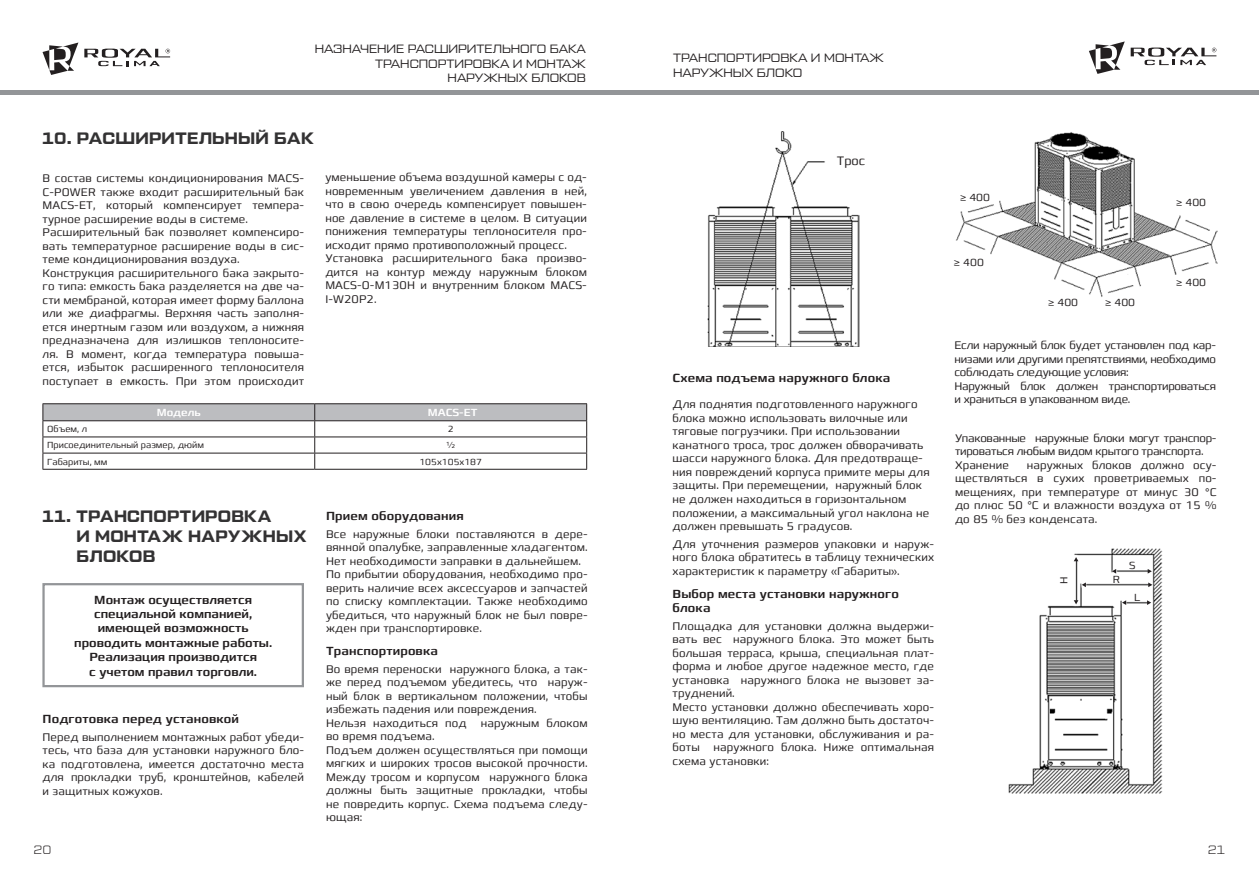
<style>
.page{position:relative;width:1259px;height:893px;background:#fff}
.page>*{position:absolute;margin:0;border:0;box-sizing:border-box;transform-origin:0 0}
.Zagolovok{font:16.5px/19.8px "Tactic Sans Bld";letter-spacing:.015em;color:#333233}
.Podpis{font:300 12.45px "Francker CYR";color:#231f20}
.FR_Semi{font:500 12px/14.4px "Francker CYR";color:#231f20}
.kolontitul_left{font:12px "Tactic Sans";color:#231f20}
.t1{font:12px "Tactic Sans Lgt";color:#231f20}
.Body{font:300 11.25px/13.5px "Francker CYR";letter-spacing:.01em;color:#231f20;text-align:justify}
.FR_Semi-2{font:300 11.25px/13.5px "Francker CYR";letter-spacing:.01em;color:#231f20}
.Body-2{font:300 11.25px/13.5px "Francker CYR";letter-spacing:-.025em;color:#231f20}
.Podpis-2{font:300 10.5px "Francker CYR";color:#231f20}
.Table_shapka{font:500 10.5px "Francker CYR";color:#fff}
.Table_body{font:300 9px "Francker CYR";color:#231f20}
</style>
<div class="page">
<hr style="left:629px;top:90px;width:630px;height:4px;background:#939598">
<hr style="left:0;top:90px;width:629px;height:4px;background:#939598">
<svg style="left:84px;top:49px;width:86px;height:17px"></svg>
<svg style="left:43px;top:43px;width:35px;height:32px"></svg>
<svg style="left:1130px;top:47px;width:86px;height:18px"></svg>
<svg style="left:1089px;top:41px;width:35px;height:33px"></svg>
<hr style="left:43px;top:403px;width:272px;height:1px;background:#231f20">
<hr style="left:315px;top:403px;width:272px;height:1px;background:#231f20">
<hr style="left:43px;top:469px;width:272px;height:1px;background:#231f20">
<hr style="left:315px;top:469px;width:272px;height:1px;background:#231f20">
<svg style="left:43px;top:404px;width:544px;height:65px"></svg>
<hr style="left:43px;top:420px;width:272px;height:1px;background:#231f20">
<div style="left:42px;top:583px;width:262px;height:104px;border:2px solid #939598"></div>
<img style="left:1008px;top:548px;width:154px;height:245px">
<svg style="left:1122px;top:600px;width:4px;height:5px"></svg>
<svg style="left:1112px;top:569px;width:4px;height:5px"></svg>
<svg style="left:1073px;top:557px;width:5px;height:4px"></svg>
<svg style="left:1081px;top:582px;width:5px;height:5px"></svg>
<svg style="left:1148px;top:582px;width:4px;height:5px"></svg>
<svg style="left:1147px;top:600px;width:4px;height:5px"></svg>
<svg style="left:1147px;top:569px;width:4px;height:5px"></svg>
<svg style="left:1073px;top:600px;width:5px;height:4px"></svg>
<img style="left:956px;top:132px;width:261px;height:165px">
<img style="left:707px;top:131px;width:152px;height:215px">
<p class="kolontitul_left" style="left:315px;top:43px;width:272px">НАЗНАЧЕНИЕ РАСШИРИТЕЛЬНОГО БАКА</p>
<p class="kolontitul_left" style="left:375px;top:57px;width:212px">ТРАНСПОРТИРОВКА И МОНТАЖ</p>
<p class="kolontitul_left" style="left:447px;top:72px;width:140px">НАРУЖНЫХ БЛОКОВ</p>
<p class="Zagolovok" style="left:43px;top:129px;width:273px">10. РАСШИРИТЕЛЬНЫЙ БАК</p>
<p class="Body" style="left:43px;top:172px;width:263px">В состав системы кондиционирования MACS-С-POWER также входит расширительный бак MACS-ET, который компенсирует темпера&shy;турное расширение воды в системе.</p>
<p class="Body" style="left:43px;top:226px;width:263px">Расширительный бак позволяет компенсиро&shy;вать температурное расширение воды в сис&shy;теме кондиционирования воздуха.</p>
<p class="Body" style="left:43px;top:266px;width:263px">Конструкция расширительного бака закрыто&shy;го типа: емкость бака разделяется на две ча&shy;сти мембраной, которая имеет форму баллона или же диафрагмы. Верхняя часть заполня&shy;ется инертным газом или воздухом, а нижняя предназначена для излишков теплоносите&shy;ля. В момент, когда температура повыша&shy;ется, избыток расширенного теплоносителя поступает в емкость. При этом происходит</p>
<p class="Table_shapka" style="left:157px;top:406px;width:46px">Модель</p>
<p class="Table_shapka" style="left:428px;top:406px;width:51px">MACS-ET</p>
<p class="Table_body" style="left:47px;top:424px;width:42px">Объем, л</p>
<p class="Table_body" style="left:448px;top:424px;width:7px">2</p>
<p class="Table_body" style="left:47px;top:440px;width:158px">Присоединительный размер, дюйм</p>
<p class="Table_body" style="left:446px;top:440px;width:11px">½</p>
<p class="Table_body" style="left:47px;top:456px;width:62px">Габариты, мм</p>
<p class="Table_body" style="left:419px;top:456px;width:64px">105х105х187</p>
<p class="Body" style="left:325px;top:171px;width:263px">уменьшение объема воздушной камеры с од&shy;новременным увеличением давления в ней, что в свою очередь компенсирует повышен&shy;ное давление в системе в целом. В ситуации понижения температуры теплоносителя про&shy;исходит прямо противоположный процесс.</p>
<p class="Body" style="left:325px;top:252px;width:263px">Установка расширительного бака произво&shy;дится на контур между наружным блоком MACS-O-M130H и внутренним блоком MACS-I-W20P2.</p>
<p class="Zagolovok" style="left:76px;top:507px;width:231px;text-indent:-34px">11. ТРАНСПОРТИРОВКА<br>И МОНТАЖ НАРУЖНЫХ<br>БЛОКОВ</p>
<p class="FR_Semi" style="left:74px;top:593px;width:199px;text-align:center">Монтаж осуществляется специальной компанией, имеющей возможность проводить монтажные работы.</p>
<p class="FR_Semi" style="left:89px;top:650px;width:169px">Реализация производится с учетом правил торговли.</p>
<p class="FR_Semi" style="left:43px;top:712px;width:198px">Подготовка перед установкой</p>
<p class="Body" style="left:43px;top:730px;width:263px">Перед выполнением монтажных работ убеди&shy;тесь, что база для установки наружного бло&shy;ка подготовлена, имеется достаточно места для прокладки труб, кронштейнов, кабелей и защитных кожухов.</p>
<p class="FR_Semi" style="left:326px;top:509px;width:139px">Прием оборудования</p>
<p class="Body" style="left:326px;top:527px;width:263px">Все наружные блоки поставляются в дере&shy;вянной опалубке, заправленные хладагентом.<br>Нет необходимости заправки в дальнейшем.</p>
<p class="Body" style="left:326px;top:568px;width:263px">По прибытии оборудования, необходимо про&shy;верить наличие всех аксессуаров и запчастей по списку комплектации. Также необходимо убедиться, что наружный блок не был повре&shy;жден при транспортировке.</p>
<p class="FR_Semi" style="left:326px;top:644px;width:113px">Транспортировка</p>
<p class="Body" style="left:326px;top:662px;width:263px">Во время переноски наружного блока, а так&shy;же перед подъемом убедитесь, что наруж&shy;ный блок в вертикальном положении, чтобы избежать падения или повреждения.</p>
<p class="Body" style="left:326px;top:716px;width:263px">Нельзя находиться под наружным блоком во время подъема.</p>
<p class="Body" style="left:326px;top:743px;width:263px">Подъем должен осуществляться при помощи мягких и широких тросов высокой прочности.<br>Между тросом и корпусом наружного блока должны быть защитные прокладки, чтобы не повредить корпус. Схема подъема следу&shy;ющая:</p>
<p class="kolontitul_left" style="left:673px;top:52px;width:212px">ТРАНСПОРТИРОВКА И МОНТАЖ</p>
<p class="kolontitul_left" style="left:673px;top:66px;width:131px">НАРУЖНЫХ БЛОКО</p>
<p class="Podpis" style="left:837px;top:153px;width:30px">Трос</p>
<p class="Podpis-2" style="left:960px;top:191px;width:31px">≥ 400</p>
<p class="Podpis-2" style="left:1176px;top:196px;width:31px">≥ 400</p>
<p class="FR_Semi" style="left:672px;top:371px;width:219px">Схема подъема наружного блока</p>
<p class="FR_Semi-2" style="left:672px;top:398px;width:259px">Для поднятия подготовленного наружного блока можно использовать вилочные или тяговые погрузчики. При использовании канатного троса, трос должен обворачивать шасси наружного блока. Для предотвраще&shy;ния повреждений корпуса примите меры для защиты. При перемещении, наружный блок не должен находиться в горизонтальном положении, а максимальный угол наклона не должен превышать 5 градусов.</p>
<p class="Body" style="left:672px;top:537px;width:263px">Для уточнения размеров упаковки и наруж&shy;ного блока обратитесь в таблицу технических характеристик к параметру «Габариты».</p>
<p class="FR_Semi" style="left:672px;top:587px;width:228px">Выбор места установки наружного блока</p>
<p class="Body" style="left:672px;top:619px;width:263px">Площадка для установки должна выдержи&shy;вать вес наружного блока. Это может быть большая терраса, крыша, специальная плат&shy;форма и любое другое надежное место, где установка наружного блока не вызовет за&shy;труднений.</p>
<p class="Body" style="left:672px;top:700px;width:263px">Место установки должно обеспечивать хоро&shy;шую вентиляцию. Там должно быть достаточ&shy;но места для установки, обслуживания и ра&shy;боты наружного блока. Ниже оптимальная схема установки:</p>
<p class="Podpis-2" style="left:954px;top:256px;width:31px">≥ 400</p>
<p class="Podpis-2" style="left:1048px;top:295px;width:31px">≥ 400</p>
<p class="Podpis-2" style="left:1105px;top:295px;width:31px">≥ 400</p>
<p class="Podpis-2" style="left:1176px;top:276px;width:31px">≥ 400</p>
<p class="Body" style="left:954px;top:339px;width:263px">Если наружный блок будет установлен под кар&shy;низами или другими препятствиями, необходимо соблюдать следующие условия:</p>
<p class="Body-2" style="left:954px;top:379px;width:263px">Наружный блок должен транспортироваться и храниться в упакованном виде.</p>
<p class="Body-2" style="left:955px;top:431px;width:263px">Упакованные наружные блоки могут транспор&shy;тироваться любым видом крытого транспорта.</p>
<p class="Body" style="left:955px;top:458px;width:56px">Хранение</p>
<p class="Body" style="left:955px;top:458px;width:263px;text-indent:72px">наружных блоков должно осу&shy;ществляться в сухих проветриваемых по&shy;мещениях, при температуре от минус 30 °С до плюс 50 °С и влажности воздуха от 15 % до 85 % без конденсата.</p>
<p class="Podpis-2" style="left:1057px;top:584px;width:9px;rotate:-90deg">H</p>
<p class="Podpis-2" style="left:1112px;top:573px;width:9px">R</p>
<p class="Podpis-2" style="left:1129px;top:559px;width:8px">S</p>
<p class="Podpis-2" style="left:1134px;top:591px;width:8px">L</p>
<p class="t1" style="left:33px;top:843px;width:20px">20</p>
<p class="t1" style="left:1207px;top:843px;width:19px">21</p>
</div>
